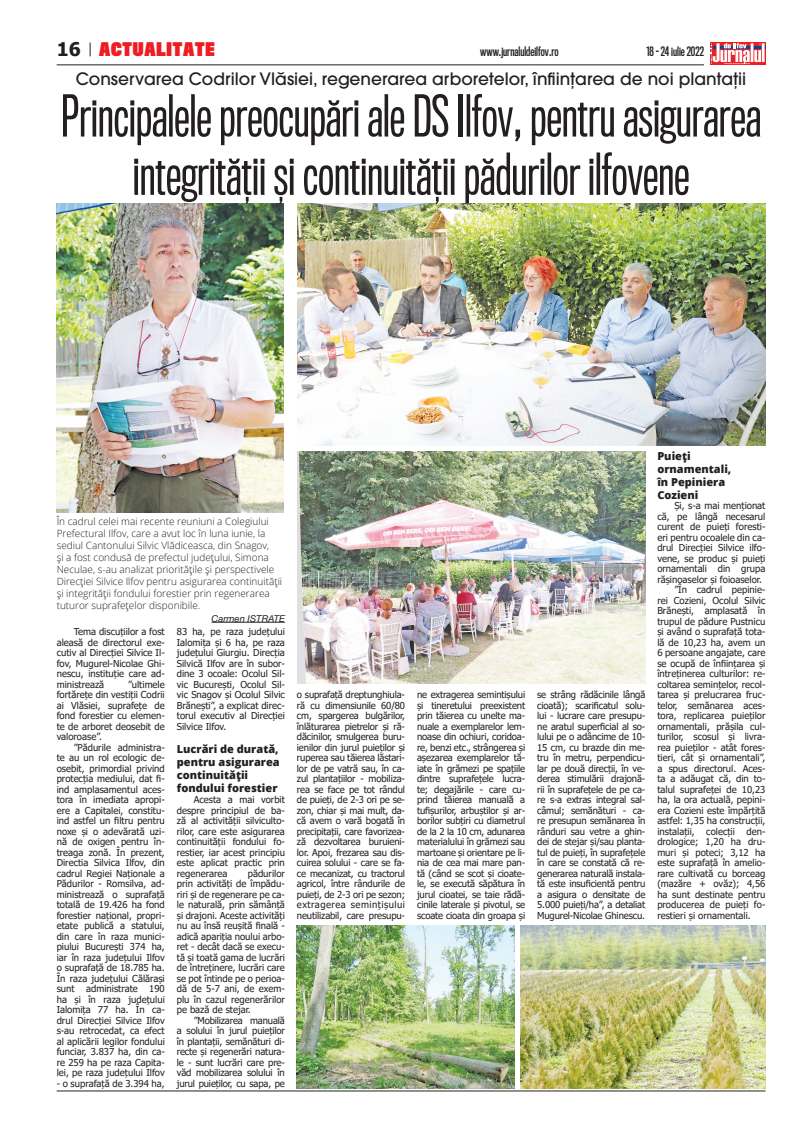
<style>
.page{position:relative;width:808px;height:1134px;background:#fff}
.page>*{position:absolute;margin:0;border:0;box-sizing:border-box;transform-origin:0 0}
.t1{font:53px/58.3px "Titling Gothic FB Comp";color:#231f20;text-align:center}
.t2{font:700 18.8px "Tahoma";color:#231f20}
.t3{font:900 17.3px "Titling Gothic FB Comp";letter-spacing:.05em;color:#ee1d23}
.t4{font:500 17px "ITC Avant Garde Pro";color:#231f20}
.t5{font:600 12px "Titling Gothic FB Comp";color:#231f20}
.t6{font:800 11px/13px "Open Sans";color:#231f20}
.t7{font:300 10px/12px "Open Sans";color:#231f20}
.t8{font:9.5px/10.5px "Tahoma";color:#231f20;text-align:justify}
.t9{font:italic 9.5px "Helvetica Neue";color:#231f20}
</style>
<div class="page">
<div style="left:710px;top:43px;width:55px;height:22px;background:#ee1d23"></div>
<svg style="left:710px;top:43px;width:55px;height:21px"></svg>
<hr style="left:57px;top:64px;width:647px;height:1px;background:#231f20">
<hr style="left:57px;top:1090px;width:708px;height:1px;background:#231f20">
<svg style="left:90px;top:43px;width:1px;height:13px"></svg>
<img style="left:297px;top:925px;width:217px;height:164px">
<img style="left:520px;top:925px;width:245px;height:164px">
<img style="left:298px;top:203px;width:467px;height:242px">
<img style="left:298px;top:451px;width:347px;height:232px">
<img style="left:57px;top:203px;width:226px;height:309px">
<hr style="left:212px;top:622px;width:73px;height:1px;background:#231f20">
<h2 class="t2" style="left:57px;top:36px;width:26px">16</h2>
<p class="t5" style="left:480px;top:45px;width:80px">www.jurnaluldeilfov.ro</p>
<p class="t5" style="left:646px;top:45px;width:59px">18 - 24 iulie 2022</p>
<h3 class="t3" style="left:99px;top:38px;width:117px">ACTUALITATE</h3>
<h3 class="t4" style="left:76px;top:68px;width:672px">Conservarea Codrilor Vlăsiei, regenerarea arboretelor, înființarea de noi plantații</h3>
<h1 class="t1" style="left:61px;top:87px;width:702px">Principalele preocupări ale DS Ilfov, pentru asigurarea integrității și continuității pădurilor ilfovene</h1>
<p class="t7" style="left:57px;top:515px;width:227px">În cadrul celei mai recente reuniuni a Colegiului Prefectural Ilfov, care a avut loc în luna iunie, la sediul Cantonului Silvic Vlădiceasca, din Snagov,<br>și a fost condusă de prefectul județului, Simona Neculae, s-au analizat prioritățile și perspectivele Direcției Silvice Ilfov pentru asigurarea continuității și integrității fondului forestier prin regenerarea tuturor suprafețelor disponibile.</p>
<p class="t9" style="left:212px;top:611px;width:75px">Carmen ISTRATE</p>
<p class="t8" style="left:57px;top:627px;width:110px;text-indent:17px">Tema discuțiilor a fost aleasă de directorul exe&shy;cutiv al Direcției Silvice Il&shy;fov, Mugurel-Nicolae Ghi&shy;nescu, instituție care ad&shy;ministrează</p>
<p class="t8" style="left:57px;top:680px;width:110px;text-indent:71px">”ultimele fortărețe din vestiții Codrii ai Vlăsiei, suprafețe de fond forestier cu elemen&shy;te de arboret deosebit de valoroase”.</p>
<p class="t8" style="left:57px;top:743px;width:110px;text-indent:17px">”Pădurile administra&shy;te au un rol ecologic de&shy;osebit, primordial privind protecția mediului, dat fi&shy;ind amplasamentul aces&shy;tora în imediata apropi&shy;ere a Capitalei, constitu&shy;ind astfel un filtru pentru noxe și o adevărată uzi&shy;nă de oxigen pentru în&shy;treaga zonă. În prezent, Directia Silvica Ilfov, din cadrul Regiei Naționale a Pădurilor - Romsilva, ad&shy;ministrează o suprafață totală de 19.426 ha fond forestier național, propri&shy;etate publică a statului, din care în raza munici&shy;piului București 374 ha, iar în raza județului Ilfov o suprafață de 18.785 ha.<br>În raza județului Călărași sunt administrate 190 ha și în raza județului Ialomița 77 ha. În ca&shy;drul Direcției Silvice Ilfov s-au retrocedat, ca efect al aplicării legilor fondului funciar, 3.837 ha, din ca&shy;re 259 ha pe raza Capita&shy;lei, pe raza județului Ilfov</p>
<p class="t8" style="left:57px;top:1079px;width:110px">- o suprafață de 3.394 ha,</p>
<p class="t8" style="left:177px;top:627px;width:110px">83 ha, pe raza județului Ialomița și 6 ha, pe raza județului Giurgiu. Direcția Silvică Ilfov are în subor&shy;dine 3 ocoale: Ocolul Sil&shy;vic București, Ocolul Sil&shy;vic Snagov și Ocolul Silvic Brănești”, a explicat direc&shy;torul executiv al Direcției Silvice Ilfov.</p>
<p class="t6" style="left:177px;top:742px;width:104px">Lucrări de durată, pentru asigurarea continuității fondului forestier</p>
<p class="t8" style="left:177px;top:795px;width:110px;text-indent:17px">Acesta a mai vorbit despre principiul de ba&shy;ză al activității silviculto&shy;rilor, care este asigurarea continuității fondului fo&shy;restier, iar acest principiu este aplicat practic prin regenerarea</p>
<p class="t8" style="left:177px;top:869px;width:110px;text-indent:71px">pădurilor prin activități de împădu&shy;riri și de regenerare pe ca&shy;le naturală, prin sămânță și drajoni. Aceste activități nu au însă reușită finală - adică apariția noului arbo&shy;ret - decât dacă se execu&shy;tă și toată gama de lucrări de întreținere, lucrări care se pot întinde pe o perioa&shy;dă de 5-7 ani, de exem&shy;plu în cazul regenerărilor pe bază de stejar.</p>
<p class="t8" style="left:177px;top:1016px;width:110px;text-indent:17px">”Mobilizarea manuală a solului în jurul puieților în plantații, semănături di&shy;recte și regenerări natura&shy;le - sunt lucrări care pre&shy;văd mobilizarea solului în jurul puieților, cu sapa, pe</p>
<p class="t8" style="left:297px;top:690px;width:110px">o suprafață dreptunghiula&shy;ră cu dimensiunile 60/80 cm, spargerea bulgărilor, înlăturarea pietrelor și ră&shy;dăcinilor, smulgerea buru&shy;ienilor din jurul puieților și ruperea sau tăierea lăstari&shy;lor de pe vatră sau, în ca&shy;zul plantațiilor - mobiliza&shy;rea se face pe tot rândul de puieți, de 2-3 ori pe se&shy;zon, chiar și mai mult, da&shy;că avem o vară bogată în precipitații, care favorizea&shy;ză dezvoltarea buruieni&shy;lor. Apoi, frezarea sau dis&shy;cuirea solului - care se fa&shy;ce mecanizat, cu tractorul agricol, între rândurile de puieți, de 2-3 ori pe sezon; extragerea semințișului neutilizabil, care presupu-</p>
<p class="t8" style="left:417px;top:690px;width:110px">ne extragerea semintișului și tineretului preexistent prin tăierea cu unelte ma&shy;nuale a exemplarelor lem&shy;noase din ochiuri, coridoa&shy;re, benzi etc., strângerea și așezarea exemplarelor tă&shy;iate în grămezi pe spațiile dintre suprafețele lucra&shy;te; degajările - care cu&shy;prind tăierea manuală a tufișurilor, arbuștilor și ar&shy;borilor subțiri cu diametrul de la 2 la 10 cm, adunarea materialului în grămezi sau martoane și orientare pe li&shy;nia de cea mai mare pan&shy;tă (când se scot și cioate&shy;le, se execută săpătura în jurul cioatei, se taie rădă&shy;cinile laterale și pivotul, se scoate cioata din groapa și</p>
<p class="t8" style="left:537px;top:690px;width:110px">se strâng rădăcinile lângă cioată); scarificatul solu&shy;lui - lucrare care presupu&shy;ne aratul superficial al so&shy;lului pe o adâncime de 10- 15 cm, cu brazde din me&shy;tru în metru, perpendicu&shy;lar pe două direcții, în ve&shy;derea stimulării drajonă&shy;rii în suprafețele de pe ca&shy;re s-a extras integral sal&shy;câmul; semănături - ca&shy;re presupun semănarea în rânduri sau vetre a ghin&shy;dei de stejar și/sau planta&shy;tul de puieți, în suprafețele în care se constată că re&shy;generarea naturală instala&shy;tă este insuficientă pentru a asigura o densitate de 5.000 puieți/ha”, a detaliat Mugurel-Nicolae Ghinescu.</p>
<p class="t6" style="left:657px;top:449px;width:75px">Puieți ornamentali, în Pepiniera<br>Cozieni</p>
<p class="t8" style="left:674px;top:501px;width:93px">Și, s-a mai menționat</p>
<p class="t8" style="left:657px;top:512px;width:110px">că, pe lângă necesarul</p>
<p class="t8" style="left:657px;top:522px;width:110px">curent de puieți foresti-</p>
<p class="t8" style="left:657px;top:533px;width:110px">eri pentru ocoalele din ca-</p>
<p class="t8" style="left:657px;top:543px;width:110px">drul Direcției Silvice ilfo-</p>
<p class="t8" style="left:657px;top:554px;width:110px">vene, se produc și puieți</p>
<p class="t8" style="left:657px;top:564px;width:110px">ornamentali din grupa</p>
<p class="t8" style="left:657px;top:575px;width:106px">rășinoaselor și foioaselor.</p>
<p class="t8" style="left:674px;top:585px;width:93px">”În cadrul pepinie-</p>
<p class="t8" style="left:657px;top:596px;width:110px">rei Cozieni, Ocolul Silvic</p>
<p class="t8" style="left:657px;top:606px;width:110px">Brănești, amplasată în</p>
<p class="t8" style="left:657px;top:617px;width:110px">trupul de pădure Pustnicu</p>
<p class="t8" style="left:657px;top:627px;width:110px">și având o suprafață tota-</p>
<p class="t8" style="left:657px;top:638px;width:110px">lă de 10,23 ha, avem un</p>
<p class="t8" style="left:657px;top:648px;width:110px">6 persoane angajate, care</p>
<p class="t8" style="left:657px;top:659px;width:110px">se ocupă de înființarea și</p>
<p class="t8" style="left:657px;top:669px;width:110px">întreținerea culturilor: re-</p>
<p class="t8" style="left:657px;top:680px;width:110px">coltarea semințelor, recol-</p>
<p class="t8" style="left:657px;top:690px;width:110px">tarea și prelucrarea fruc-</p>
<p class="t8" style="left:657px;top:701px;width:110px">telor, semănarea aces-</p>
<p class="t8" style="left:657px;top:711px;width:110px">tora, replicarea puieților</p>
<p class="t8" style="left:657px;top:722px;width:110px">ornamentali, prășila cul-</p>
<p class="t8" style="left:657px;top:732px;width:110px">turilor, scosul și livra-</p>
<p class="t8" style="left:657px;top:743px;width:110px">rea puieților - atât fores-</p>
<p class="t8" style="left:657px;top:753px;width:110px">tieri, cât și ornamentali”,</p>
<p class="t8" style="left:657px;top:764px;width:110px">a spus directorul. Aces-</p>
<p class="t8" style="left:657px;top:774px;width:110px">ta a adăugat că, din to-</p>
<p class="t8" style="left:657px;top:785px;width:110px">talul suprafeței de 10,23</p>
<p class="t8" style="left:657px;top:795px;width:110px">ha, la ora actuală, pepini-</p>
<p class="t8" style="left:657px;top:806px;width:110px">era Cozieni este împărțită</p>
<p class="t8" style="left:657px;top:816px;width:110px">astfel: 1,35 ha construcții,</p>
<p class="t8" style="left:657px;top:827px;width:110px">instalații, colecții den-</p>
<p class="t8" style="left:657px;top:837px;width:110px">drologice; 1,20 ha dru-</p>
<p class="t8" style="left:657px;top:848px;width:110px">muri și poteci; 3,12 ha</p>
<p class="t8" style="left:657px;top:858px;width:110px">este suprafață în amelio-</p>
<p class="t8" style="left:657px;top:869px;width:110px">rare cultivată cu borceag</p>
<p class="t8" style="left:657px;top:879px;width:110px">(mazăre + ovăz); 4,56</p>
<p class="t8" style="left:657px;top:890px;width:110px">ha sunt destinate pentru</p>
<p class="t8" style="left:657px;top:900px;width:110px">producerea de puieți fo-</p>
<p class="t8" style="left:657px;top:911px;width:95px">restieri și ornamentali.</p>
</div>
